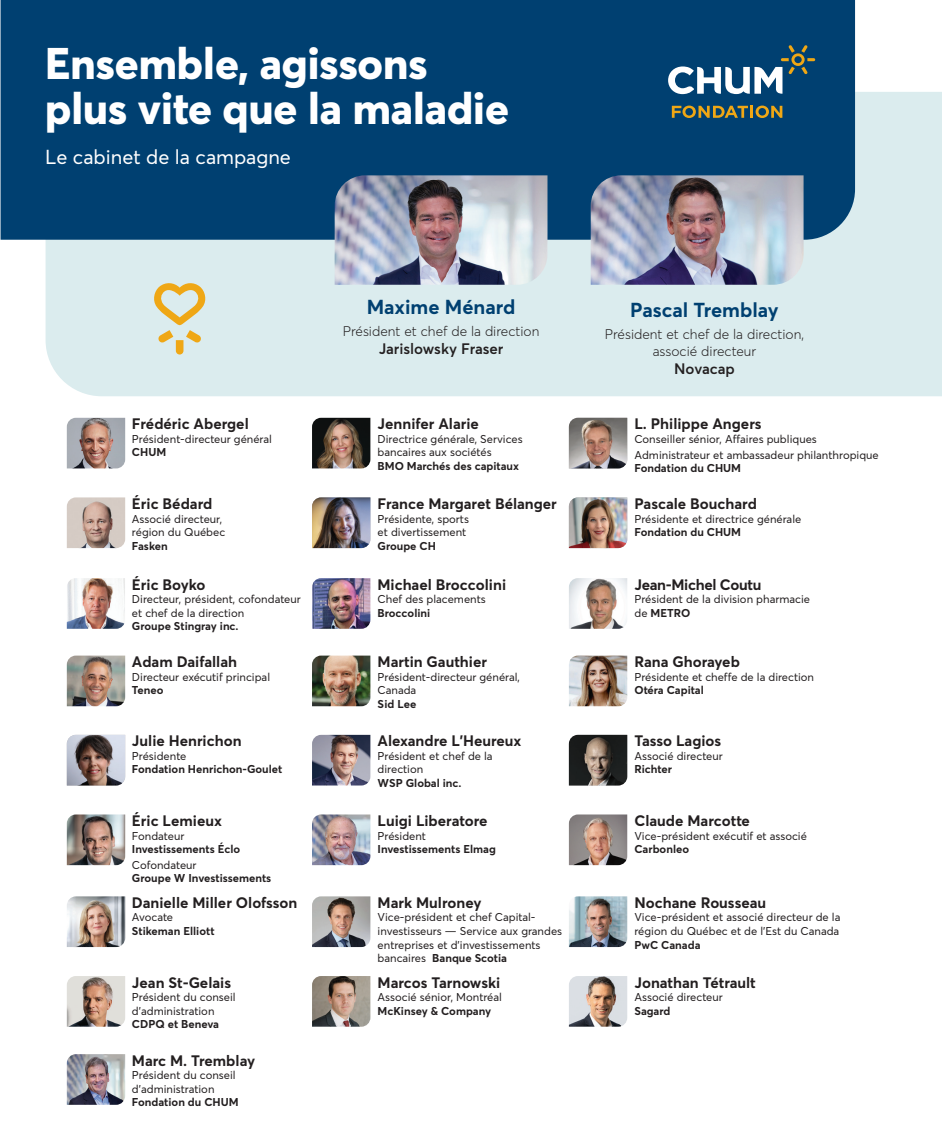
<style>
.page{position:relative;width:942px;height:1122px;background:#fff}
.page>*{position:absolute;margin:0;border:0;box-sizing:border-box;transform-origin:0 0}
.t1{font:800 43.75px/45px "Averta";color:#fff}
.t2{font:700 20px "Averta";color:#004071}
.t3{font:20px "Averta";color:#fff}
.t4{font:700 15px "Averta";color:#231f20}
.t5{font:600 15px "Averta";color:#231f20}
.t6{font:700 15px "Averta";letter-spacing:-.02em;color:#231f20}
.t7{font:300 13.75px/16.5px "Averta";color:#231f20;text-align:center}
.t8{font:11.25px/13.5px "Averta";color:#231f20}
.t9{font:700 11.25px "Averta";color:#231f20}
.s1{font-weight:700}
</style>
<div class="page">
<div style="left:46px;top:92px;width:896px;height:304px;background:#dbecee"></div>
<div style="left:1px;top:0;width:854px;height:240px;background:#004071"></div>
<img style="left:335px;top:175px;width:212px;height:110px">
<img style="left:591px;top:175px;width:212px;height:110px">
<img style="left:67px;top:417px;width:58px;height:51px">
<img style="left:312px;top:417px;width:58px;height:51px">
<img style="left:569px;top:417px;width:58px;height:51px">
<img style="left:67px;top:497px;width:58px;height:51px">
<img style="left:312px;top:497px;width:58px;height:51px">
<img style="left:569px;top:497px;width:58px;height:51px">
<img style="left:67px;top:578px;width:58px;height:50px">
<img style="left:312px;top:578px;width:58px;height:50px">
<img style="left:569px;top:578px;width:58px;height:50px">
<img style="left:67px;top:655px;width:58px;height:51px">
<img style="left:312px;top:655px;width:58px;height:51px">
<img style="left:569px;top:655px;width:58px;height:51px">
<img style="left:67px;top:734px;width:58px;height:51px">
<img style="left:312px;top:734px;width:58px;height:51px">
<img style="left:569px;top:734px;width:58px;height:51px">
<img style="left:67px;top:814px;width:58px;height:50px">
<img style="left:312px;top:814px;width:58px;height:50px">
<img style="left:569px;top:814px;width:58px;height:50px">
<img style="left:67px;top:896px;width:58px;height:50px">
<img style="left:312px;top:896px;width:58px;height:50px">
<img style="left:569px;top:896px;width:58px;height:50px">
<img style="left:67px;top:976px;width:58px;height:50px">
<img style="left:312px;top:976px;width:58px;height:50px">
<img style="left:569px;top:976px;width:58px;height:50px">
<img style="left:67px;top:1054px;width:58px;height:50px">
<svg style="left:672px;top:105px;width:110px;height:13px"></svg>
<svg style="left:668px;top:45px;width:147px;height:49px"></svg>
<svg style="left:152px;top:281px;width:55px;height:73px;background:#e0d7ae"></svg>
<h1 class="t1" style="left:45px;top:40px;width:465px">Ensemble, agissons plus vite que la maladie</h1>
<h2 class="t3" style="left:45px;top:144px;width:247px">Le cabinet de la campagne</h2>
<h3 class="t4" style="left:132px;top:414px;width:118px">Frédéric Abergel</h3>
<p class="t8" style="left:132px;top:432px;width:142px">Président-directeur général</p>
<p class="t9" style="left:132px;top:445px;width:36px">CHUM</p>
<h3 class="t4" style="left:132px;top:494px;width:82px">Éric Bédard</h3>
<p class="t8" style="left:132px;top:511px;width:95px">Associé directeur, région du Québec</p>
<p class="t9" style="left:132px;top:538px;width:37px">Fasken</p>
<h3 class="t4" style="left:132px;top:574px;width:75px">Éric Boyko</h3>
<p class="t8" style="left:132px;top:592px;width:170px">Directeur, président, cofondateur et chef de la direction</p>
<p class="t9" style="left:132px;top:619px;width:108px">Groupe Stingray inc.</p>
<h3 class="t4" style="left:132px;top:652px;width:107px">Adam Daifallah</h3>
<p class="t8" style="left:132px;top:669px;width:140px">Directeur exécutif principal</p>
<p class="t9" style="left:132px;top:683px;width:33px">Teneo</p>
<h3 class="t4" style="left:132px;top:731px;width:111px">Julie Henrichon</h3>
<p class="t8" style="left:132px;top:749px;width:56px">Présidente</p>
<p class="t9" style="left:132px;top:762px;width:152px">Fondation Henrichon-Goulet</p>
<h3 class="t4" style="left:132px;top:811px;width:92px">Éric Lemieux</h3>
<p class="t8" style="left:132px;top:828px;width:54px">Fondateur</p>
<p class="t9" style="left:132px;top:841px;width:110px">Investissements Éclo</p>
<p class="t8" style="left:132px;top:857px;width:66px">Cofondateur</p>
<p class="t9" style="left:132px;top:871px;width:141px">Groupe W Investissements</p>
<h3 class="t4" style="left:132px;top:892px;width:167px">Danielle Miller Olofsson</h3>
<p class="t8" style="left:132px;top:910px;width:43px">Avocate</p>
<p class="t9" style="left:132px;top:923px;width:84px">Stikeman Elliott</p>
<h3 class="t4" style="left:132px;top:972px;width:101px">Jean St-Gelais</h3>
<p class="t8" style="left:132px;top:990px;width:105px">Président du conseil d’administration</p>
<p class="t9" style="left:132px;top:1016px;width:89px">CDPQ et Beneva</p>
<h3 class="t4" style="left:132px;top:1050px;width:125px">Marc M. Tremblay</h3>
<p class="t8" style="left:132px;top:1068px;width:105px">Président du conseil d’administration</p>
<p class="t9" style="left:132px;top:1094px;width:108px">Fondation du CHUM</p>
<h2 class="t2" style="left:367px;top:294px;width:150px">Maxime Ménard</h2>
<p class="t7" style="left:343px;top:323px;width:198px">Président et chef de la direction</p>
<h3 class="t5" style="left:379px;top:339px;width:126px">Jarislowsky Fraser</h3>
<h3 class="t4" style="left:378px;top:414px;width:103px">Jennifer Alarie</h3>
<p class="t8" style="left:378px;top:432px;width:147px">Directrice générale, Services bancaires aux sociétés</p>
<p class="t9" style="left:378px;top:458px;width:143px">BMO Marchés des capitaux</p>
<h3 class="t4" style="left:378px;top:494px;width:181px">France Margaret Bélanger</h3>
<p class="t8" style="left:378px;top:511px;width:93px">Présidente, sports et divertissement</p>
<p class="t9" style="left:378px;top:538px;width:60px">Groupe CH</p>
<h3 class="t4" style="left:378px;top:574px;width:130px">Michael Broccolini</h3>
<p class="t8" style="left:378px;top:592px;width:110px">Chef des placements</p>
<p class="t9" style="left:378px;top:605px;width:54px">Broccolini</p>
<h3 class="t4" style="left:378px;top:652px;width:111px">Martin Gauthier</h3>
<p class="t8" style="left:378px;top:669px;width:144px">Président-directeur général,<br>Canada</p>
<p class="t9" style="left:378px;top:696px;width:40px">Sid Lee</p>
<h3 class="t4" style="left:378px;top:731px;width:145px">Alexandre L’Heureux</h3>
<p class="t8" style="left:378px;top:749px;width:117px">Président et chef de la direction</p>
<p class="t9" style="left:378px;top:775px;width:86px">WSP Global inc.</p>
<h3 class="t4" style="left:378px;top:811px;width:111px">Luigi Liberatore</h3>
<p class="t8" style="left:378px;top:828px;width:50px">Président</p>
<p class="t9" style="left:378px;top:841px;width:120px">Investissements Elmag</p>
<h3 class="t4" style="left:378px;top:892px;width:105px">Mark Mulroney</h3>
<p class="t8" style="left:378px;top:910px;width:186px">Vice-président et chef Capital&shy;investisseurs — Service aux grandes entreprises et d’investissements bancaires <span class="s1">Banque Scotia</span></p>
<h3 class="t4" style="left:378px;top:972px;width:124px">Marcos Tarnowski</h3>
<p class="t8" style="left:378px;top:990px;width:126px">Associé sénior, Montréal</p>
<p class="t9" style="left:378px;top:1003px;width:115px">McKinsey &amp; Company</p>
<h2 class="t2" style="left:630px;top:297px;width:150px">Pascal Tremblay</h2>
<p class="t7" style="left:605px;top:326px;width:201px">Président et chef de la direction, associé directeur</p>
<h3 class="t5" style="left:674px;top:359px;width:62px">Novacap</h3>
<h3 class="t4" style="left:634px;top:414px;width:129px">L. Philippe Angers</h3>
<p class="t8" style="left:634px;top:431px;width:246px;line-height:15.8px">Conseiller sénior, Affaires publiques<br>Administrateur et ambassadeur philanthropique</p>
<p class="t9" style="left:634px;top:461px;width:108px">Fondation du CHUM</p>
<h3 class="t4" style="left:634px;top:494px;width:124px">Pascale Bouchard</h3>
<p class="t8" style="left:634px;top:511px;width:168px">Présidente et directrice générale</p>
<p class="t9" style="left:634px;top:525px;width:108px">Fondation du CHUM</p>
<h3 class="t6" style="left:634px;top:574px;width:128px">Jean-Michel Coutu</h3>
<p class="t8" style="left:634px;top:592px;width:177px">Président de la division pharmacie de <span class="s1">METRO</span></p>
<h3 class="t4" style="left:634px;top:652px;width:107px">Rana Ghorayeb</h3>
<p class="t8" style="left:634px;top:669px;width:181px">Présidente et cheffe de la direction</p>
<p class="t9" style="left:634px;top:683px;width:71px">Otéra Capital</p>
<h3 class="t4" style="left:634px;top:731px;width:88px">Tasso Lagios</h3>
<p class="t8" style="left:634px;top:749px;width:90px">Associé directeur</p>
<p class="t9" style="left:634px;top:762px;width:39px">Richter</p>
<h3 class="t4" style="left:634px;top:811px;width:117px">Claude Marcotte</h3>
<p class="t8" style="left:634px;top:828px;width:174px">Vice-président exécutif et associé</p>
<p class="t9" style="left:634px;top:841px;width:56px">Carbonleo</p>
<h3 class="t4" style="left:634px;top:892px;width:133px">Nochane Rousseau</h3>
<p class="t8" style="left:634px;top:910px;width:207px">Vice-président et associé directeur de la région du Québec et de l’Est du Canada</p>
<p class="t9" style="left:634px;top:937px;width:68px">PwC Canada</p>
<h3 class="t4" style="left:634px;top:972px;width:123px">Jonathan Tétrault</h3>
<p class="t8" style="left:634px;top:990px;width:90px">Associé directeur</p>
<p class="t9" style="left:634px;top:1003px;width:38px">Sagard</p>
</div>
